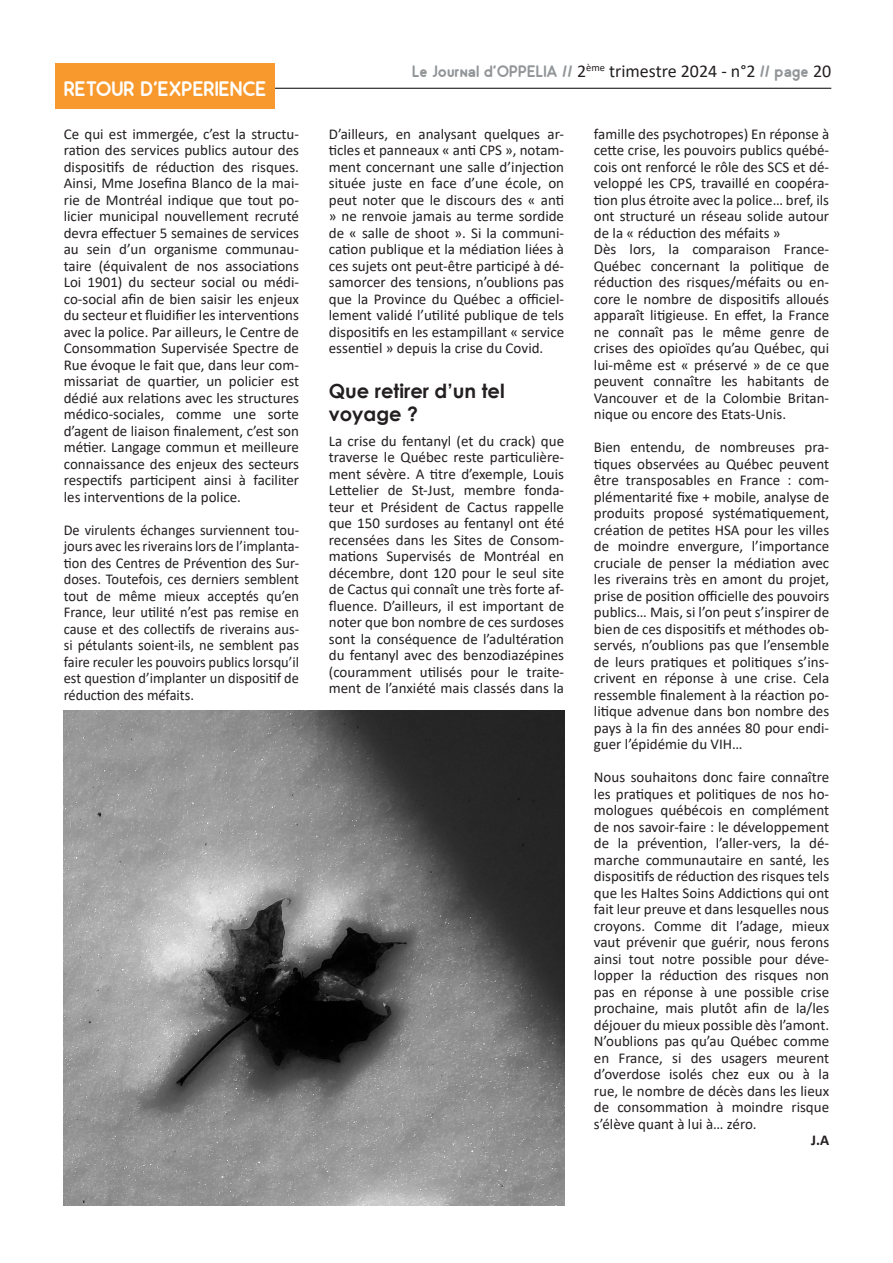
<style>
.page{position:relative;width:893px;height:1263px;background:#fff}
.page>*{position:absolute;margin:0;border:0;box-sizing:border-box;transform-origin:0 0}
.Texte_encadré{font:700 21px "Odin";color:#fff}
.Texte_gras_centré{font:700 19.5px/23.4px "Century Gothic";color:#231f20}
.t1{font:700 16.65px "Odin";color:#929698}
.Texte_base{font:15px/16.5px "Calibri";color:#231f20;text-align:justify}
.Texte_base-2{font:15px/16.5px "Calibri";color:#231f20;text-align:justify;scale:.96 1}
.Texte_base-3{font:700 15px "Calibri";color:#231f20}
.s1{font-family:"Calibri";font-weight:400;font-size:18px;color:#231f20}
</style>
<div class="page">
<hr style="left:64px;top:88px;width:767px;height:1px;background:#000">
<div style="left:55px;top:64px;width:220px;height:45px;background:#f8992d"></div>
<img style="left:64px;top:710px;width:500px;height:495px">
<p class="Texte_encadré" style="left:64px;top:76px;width:204px">RETOUR D'EXPERIENCE</p>
<p class="Texte_base" style="left:64px;top:125px;width:237px">Ce qui est immergée, c’est la structu&shy;ration des services publics autour des dispositifs de réduction des risques.<br>Ainsi, Mme Josefina Blanco de la mai&shy;rie de Montréal indique que tout po&shy;licier municipal nouvellement recruté devra effectuer 5 semaines de services au sein d’un organisme communau&shy;taire (équivalent de nos associations Loi 1901) du secteur social ou médi&shy;co-social afin de bien saisir les enjeux du secteur et fluidifier les interventions avec la police. Par ailleurs, le Centre de Consommation Supervisée Spectre de Rue évoque le fait que, dans leur com&shy;missariat de quartier, un policier est dédié aux relations avec les structures médico-sociales, comme une sorte d’agent de liaison finalement, c’est son métier. Langage commun et meilleure connaissance des enjeux des secteurs respectifs participent ainsi à faciliter les interventions de la police.</p>
<p class="Texte_base-2" style="left:64px;top:521px;width:247px">De virulents échanges surviennent tou&shy;jours avec les riverains lors de l’implanta&shy;tion des Centres de Prévention des Sur&shy;doses. Toutefois, ces derniers semblent tout de même mieux acceptés qu’en France, leur utilité n’est pas remise en cause et des collectifs de riverains aus&shy;si pétulants soient-ils, ne semblent pas faire reculer les pouvoirs publics lorsqu’il est question d’implanter un dispositif de réduction des méfaits.</p>
<p class="t1" style="left:412px;top:62px;width:421px">Le Journal d'OPPELIA // <span class="s1">2</span><sup>ème</sup> <span class="s1">trimestre 2024 - n°2</span> // page <span class="s1">20</span></p>
<p class="Texte_base" style="left:329px;top:125px;width:237px">D’ailleurs, en analysant quelques ar&shy;ticles et panneaux « anti CPS », notam&shy;ment concernant une salle d’injection située juste en face d’une école, on peut noter que le discours des « anti » ne renvoie jamais au terme sordide de « salle de shoot ». Si la communi&shy;cation publique et la médiation liées à ces sujets ont peut-être participé à dé&shy;samorcer des tensions, n’oublions pas que la Province du Québec a officiel&shy;lement validé l’utilité publique de tels dispositifs en les estampillant « service essentiel » depuis la crise du Covid.</p>
<p class="Texte_gras_centré" style="left:329px;top:378px;width:177px">Que retirer d’un tel voyage ?</p>
<p class="Texte_base" style="left:329px;top:432px;width:237px">La crise du fentanyl (et du crack) que traverse le Québec reste particulière&shy;ment sévère. A titre d’exemple, Louis Lettelier de St-Just, membre fonda&shy;teur et Président de Cactus rappelle que 150 surdoses au fentanyl ont été recensées dans les Sites de Consom&shy;mations Supervisés de Montréal en décembre, dont 120 pour le seul site de Cactus qui connaît une très forte af&shy;fluence. D’ailleurs, il est important de noter que bon nombre de ces surdoses sont la conséquence de l’adultération du fentanyl avec des benzodiazépines (couramment utilisés pour le traite&shy;ment de l’anxiété mais classés dans la</p>
<p class="Texte_base" style="left:594px;top:125px;width:237px">famille des psychotropes) En réponse à cette crise, les pouvoirs publics québé&shy;cois ont renforcé le rôle des SCS et dé&shy;veloppé les CPS, travaillé en coopéra&shy;tion plus étroite avec la police… bref, ils ont structuré un réseau solide autour de la « réduction des méfaits »</p>
<p class="Texte_base" style="left:594px;top:241px;width:237px">Dès lors, la comparaison France-Québec concernant la politique de réduction des risques/méfaits ou en&shy;core le nombre de dispositifs alloués apparaît litigieuse. En effet, la France ne connaît pas le même genre de crises des opioïdes qu’au Québec, qui lui-même est « préservé » de ce que peuvent connaître les habitants de Vancouver et de la Colombie Britan&shy;nique ou encore des Etats-Unis.</p>
<p class="Texte_base" style="left:594px;top:439px;width:237px">Bien entendu, de nombreuses pra&shy;tiques observées au Québec peuvent être transposables en France : com&shy;plémentarité fixe + mobile, analyse de produits proposé systématiquement, création de petites HSA pour les villes de moindre envergure, l’importance cruciale de penser la médiation avec les riverains très en amont du projet, prise de position officielle des pouvoirs publics… Mais, si l’on peut s’inspirer de bien de ces dispositifs et méthodes ob&shy;servés, n’oublions pas que l’ensemble de leurs pratiques et politiques s’ins&shy;crivent en réponse à une crise. Cela ressemble finalement à la réaction po&shy;litique advenue dans bon nombre des pays à la fin des années 80 pour endi&shy;guer l’épidémie du VIH…</p>
<p class="Texte_base" style="left:594px;top:769px;width:237px">Nous souhaitons donc faire connaître les pratiques et politiques de nos ho&shy;mologues québécois en complément de nos savoir-faire : le développement de la prévention, l’aller-vers, la dé&shy;marche communautaire en santé, les dispositifs de réduction des risques tels que les Haltes Soins Addictions qui ont fait leur preuve et dans lesquelles nous croyons. Comme dit l’adage, mieux vaut prévenir que guérir, nous ferons ainsi tout notre possible pour déve&shy;lopper la réduction des risques non pas en réponse à une possible crise prochaine, mais plutôt afin de la/les déjouer du mieux possible dès l’amont.</p>
<p class="Texte_base" style="left:594px;top:1033px;width:237px">N’oublions pas qu’au Québec comme en France, si des usagers meurent d’overdose isolés chez eux ou à la rue, le nombre de décès dans les lieux de consommation à moindre risque s’élève quant à lui à… zéro.</p>
<p class="Texte_base-3" style="left:811px;top:1130px;width:20px">J.A</p>
</div>
